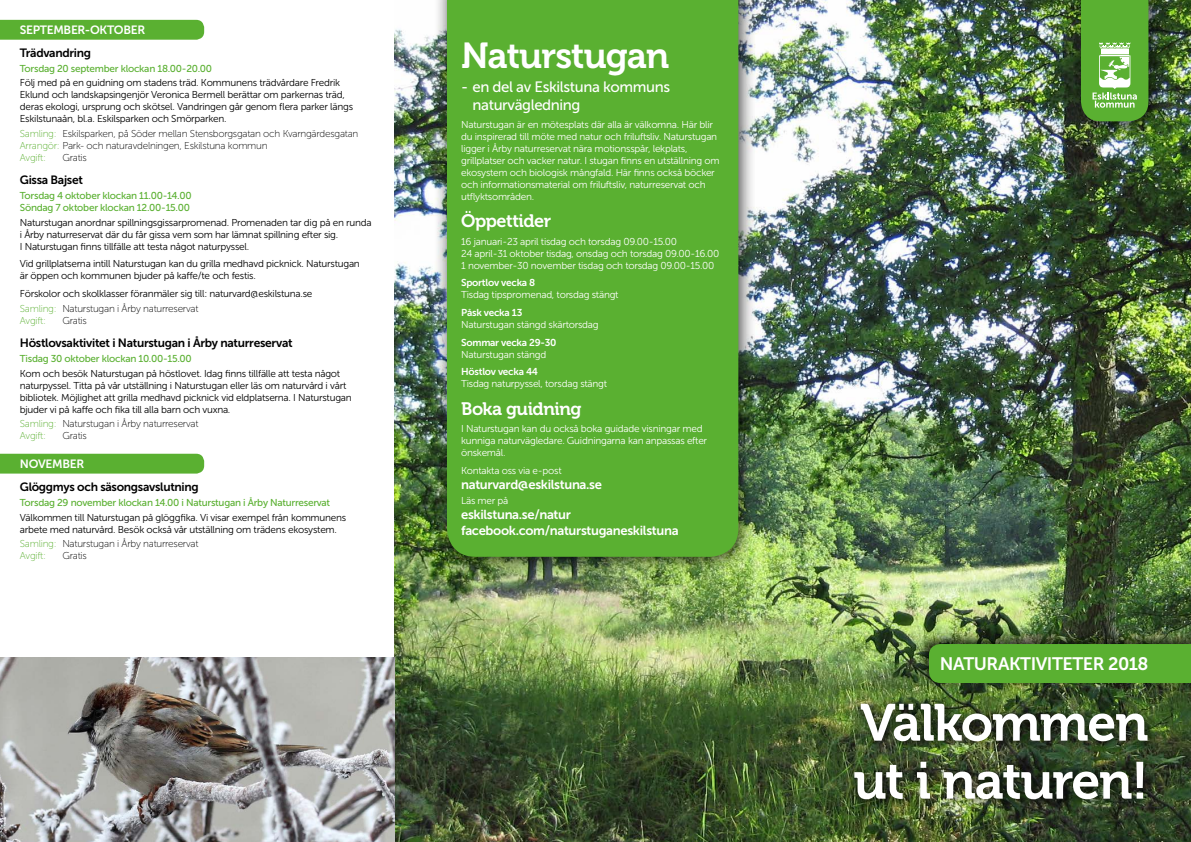
<style>
.page{position:relative;width:1191px;height:842px;background:#fff}
.page>*{position:absolute;margin:0;border:0;box-sizing:border-box;transform-origin:0 0}
.Löptext{font:52px/58px "Museo 700";letter-spacing:-.025em;color:#fff}
.Rubrik{font:36px "Museo 700";letter-spacing:-.025em;color:#fff}
.Rubrik-2{font:18px "Museo 700";letter-spacing:-.025em;color:#fff}
.Rubrik_2{font:18px "Museo Sans 700";letter-spacing:-.025em;color:#fff}
.Rubrik-3{font:15px/18px "Museo Sans 500";letter-spacing:-.025em;color:#fff}
.Löptext-2{font:13px "Museo Sans 700";letter-spacing:-.025em;color:#fff}
.Rubrik_2-2{font:12px "Museo Sans 700";letter-spacing:-.025em;color:#000}
.Rubrik_2-3{font:12px "Museo Sans 700";letter-spacing:-.025em;color:#fff}
.Löptext-3{font:10px/12px "Museo Sans 300";letter-spacing:-.025em;color:#000}
.Löptext-4{font:10px/12px "Museo Sans 300";letter-spacing:-.025em;color:#fff}
.Samling{font:10px "Museo Sans 100";letter-spacing:-.025em;color:#000}
.Tid_å_plats{font:10px/12px "Museo Sans 500";letter-spacing:-.025em;color:#5ab031}
.Samling-2{font:10px "Museo Sans 100";letter-spacing:-.025em;color:#5ab031}
.s1{color:#5ab031}
.s2{font-family:"Museo Sans 700"}
</style>
<div class="page">
<div style="left:0;top:20px;width:204px;height:20px;background:#5ab031"></div>
<div style="left:0;top:454px;width:204px;height:20px;background:#5ab031"></div>
<img style="left:394px;top:0;width:797px;height:842px">
<div style="left:846px;top:696px;width:312px;height:114px;background:#000;opacity:.75"></div>
<div style="left:433px;top:0;width:323px;height:575px;background:#000;opacity:.75"></div>
<div style="left:447px;top:0;width:291px;height:557px;background:#5ab031"></div>
<div style="left:1069px;top:0;width:99px;height:141px;background:#000;opacity:.75"></div>
<svg style="left:1081px;top:0;width:67px;height:121px;background:#6eb74b"></svg>
<div style="left:916px;top:630px;width:275px;height:58px;background:#000;opacity:.75"></div>
<div style="left:929px;top:644px;width:262px;height:39px;background:#5ab031"></div>
<img style="left:0;top:657px;width:394px;height:185px">
<p class="Rubrik_2-3" style="left:20px;top:23px;width:127px">SEPTEMBER-OKTOBER</p>
<p class="Rubrik_2-2" style="left:20px;top:46px;width:73px">Trädvandring</p>
<p class="Tid_å_plats" style="left:20px;top:62px;width:194px">Torsdag 20 september klockan 18.00-20.00</p>
<p class="Löptext-3" style="left:20px;top:77px;width:335px">Följ med på en guidning om stadens träd. Kommunens trädvårdare Fredrik Eklund och landskapsingenjör Veronica Bermell berättar om parkernas träd, deras ekologi, ursprung och skötsel. Vandringen går genom flera parker längs Eskilstunaån, bl.a. Eskilsparken och Smörparken.</p>
<p class="Samling" style="left:20px;top:128px;width:340px"><span class="s1">Samling:</span> Eskilsparken, på Söder mellan Stensborgsgatan och Kvarngärdesgatan</p>
<p class="Samling" style="left:20px;top:140px;width:249px"><span class="s1">Arrangör:</span> Park- och naturavdelningen, Eskilstuna kommun</p>
<p class="Samling-2" style="left:20px;top:152px;width:28px">Avgift:</p>
<p class="Samling" style="left:62px;top:152px;width:26px">Gratis</p>
<p class="Rubrik_2-2" style="left:20px;top:173px;width:65px">Gissa Bajset</p>
<p class="Tid_å_plats" style="left:20px;top:190px;width:173px">Torsdag 4 oktober klockan 11.00-14.00<br>Söndag 7 oktober klockan 12.00-15.00</p>
<p class="Löptext-3" style="left:20px;top:216px;width:353px">Naturstugan anordnar spillningsgissarpromenad. Promenaden tar dig på en runda i Årby naturreservat där du får gissa vem som har lämnat spillning efter sig.<br>I Naturstugan finns tillfälle att testa något naturpyssel.</p>
<p class="Löptext-3" style="left:20px;top:258px;width:341px">Vid grillplatserna intill Naturstugan kan du grilla medhavd picknick. Naturstugan är öppen och kommunen bjuder på kaffe/te och festis.</p>
<p class="Löptext-3" style="left:20px;top:288px;width:294px">Förskolor och skolklasser föranmäler sig till: naturvard@eskilstuna.se</p>
<p class="Samling" style="left:20px;top:303px;width:180px"><span class="s1">Samling:</span> Naturstugan i Årby naturreservat</p>
<p class="Samling-2" style="left:20px;top:315px;width:28px">Avgift:</p>
<p class="Samling" style="left:62px;top:315px;width:26px">Gratis</p>
<p class="Rubrik_2-2" style="left:20px;top:336px;width:274px">Höstlovsaktivitet i Naturstugan i Årby naturreservat</p>
<p class="Tid_å_plats" style="left:20px;top:352px;width:174px">Tisdag 30 oktober klockan 10.00-15.00</p>
<p class="Löptext-3" style="left:20px;top:367px;width:333px">Kom och besök Naturstugan på höstlovet. Idag finns tillfälle att testa något naturpyssel. Titta på vår utställning i Naturstugan eller läs om naturvård i vårt bibliotek. Möjlighet att grilla medhavd picknick vid eldplatserna. I Naturstugan bjuder vi på kaffe och fika till alla barn och vuxna.</p>
<p class="Samling" style="left:20px;top:419px;width:180px"><span class="s1">Samling:</span> Naturstugan i Årby naturreservat</p>
<p class="Samling-2" style="left:20px;top:431px;width:28px">Avgift:</p>
<p class="Samling" style="left:62px;top:431px;width:26px">Gratis</p>
<p class="Rubrik_2-3" style="left:20px;top:457px;width:66px">NOVEMBER</p>
<p class="Rubrik_2-2" style="left:20px;top:480px;width:180px">Glöggmys och säsongsavslutning</p>
<p class="Tid_å_plats" style="left:20px;top:496px;width:312px">Torsdag 29 november klockan 14.00 i Naturstugan i Årby Naturreservat</p>
<p class="Löptext-3" style="left:20px;top:511px;width:328px">Välkommen till Naturstugan på glöggfika. Vi visar exempel från kommunens arbete med naturvård. Besök också vår utställning om trädens ekosystem.</p>
<p class="Samling" style="left:20px;top:539px;width:180px"><span class="s1">Samling:</span> Naturstugan i Årby naturreservat</p>
<p class="Samling-2" style="left:20px;top:551px;width:28px">Avgift:</p>
<p class="Samling" style="left:62px;top:551px;width:26px">Gratis</p>
<p class="Rubrik" style="left:461px;top:36px;width:210px">Naturstugan</p>
<p class="Rubrik-3" style="left:472px;top:78px;width:199px;text-indent:-11px">- en del av Eskilstuna kommuns naturvägledning</p>
<p class="Löptext-4" style="left:461px;top:118px;width:260px">Naturstugan är en mötesplats där alla är välkomna. Här blir du inspirerad till möte med natur och friluftsliv. Naturstugan ligger i Årby naturreservat nära motionsspår, lekplats, grillplatser och vacker natur. I stugan finns en utställning om ekosystem och biologisk mångfald. Här finns också böcker och informationsmaterial om friluftsliv, naturreservat och utflyktsområden.</p>
<p class="Rubrik-2" style="left:461px;top:211px;width:92px">Öppettider</p>
<p class="Löptext-4" style="left:461px;top:235px;width:260px">16 januari-23 april tisdag och torsdag 09.00-15.00<br>24 april-31 oktober tisdag, onsdag och torsdag 09.00-16.00<br>1 november-30 november tisdag och torsdag 09.00-15.00</p>
<p class="Löptext-4" style="left:461px;top:277px;width:159px"><span class="s2">Sportlov vecka 8<br></span>Tisdag tipspromenad, torsdag stängt</p>
<p class="Löptext-4" style="left:461px;top:307px;width:139px"><span class="s2">Påsk vecka 13<br></span>Naturstugan stängd skärtorsdag</p>
<p class="Löptext-4" style="left:461px;top:336px;width:97px"><span class="s2">Sommar vecka 29-30<br></span>Naturstugan stängd</p>
<p class="Löptext-4" style="left:461px;top:366px;width:147px"><span class="s2">Höstlov vecka 44<br></span>Tisdag naturpyssel, torsdag stängt</p>
<p class="Rubrik-2" style="left:461px;top:398px;width:122px">Boka guidning</p>
<p class="Löptext-4" style="left:461px;top:423px;width:247px">I Naturstugan kan du också boka guidade visningar med kunniga naturvägledare. Guidningarna kan anpassas efter önskemål.</p>
<p class="Löptext-4" style="left:461px;top:465px;width:102px">Kontakta oss via e-post</p>
<p class="Löptext-2" style="left:461px;top:477px;width:142px">naturvard@eskilstuna.se</p>
<p class="Löptext-4" style="left:461px;top:494px;width:49px">Läs mer på</p>
<p class="Löptext-2" style="left:461px;top:507px;width:111px">eskilstuna.se/natur</p>
<p class="Löptext-2" style="left:461px;top:523px;width:219px">facebook.com/naturstuganeskilstuna</p>
<p class="Rubrik_2" style="left:940px;top:653px;width:210px">NATURAKTIVITETER 2018</p>
<p class="Löptext" style="left:853px;top:694px;width:296px">Välkommen ut i naturen!</p>
</div>
